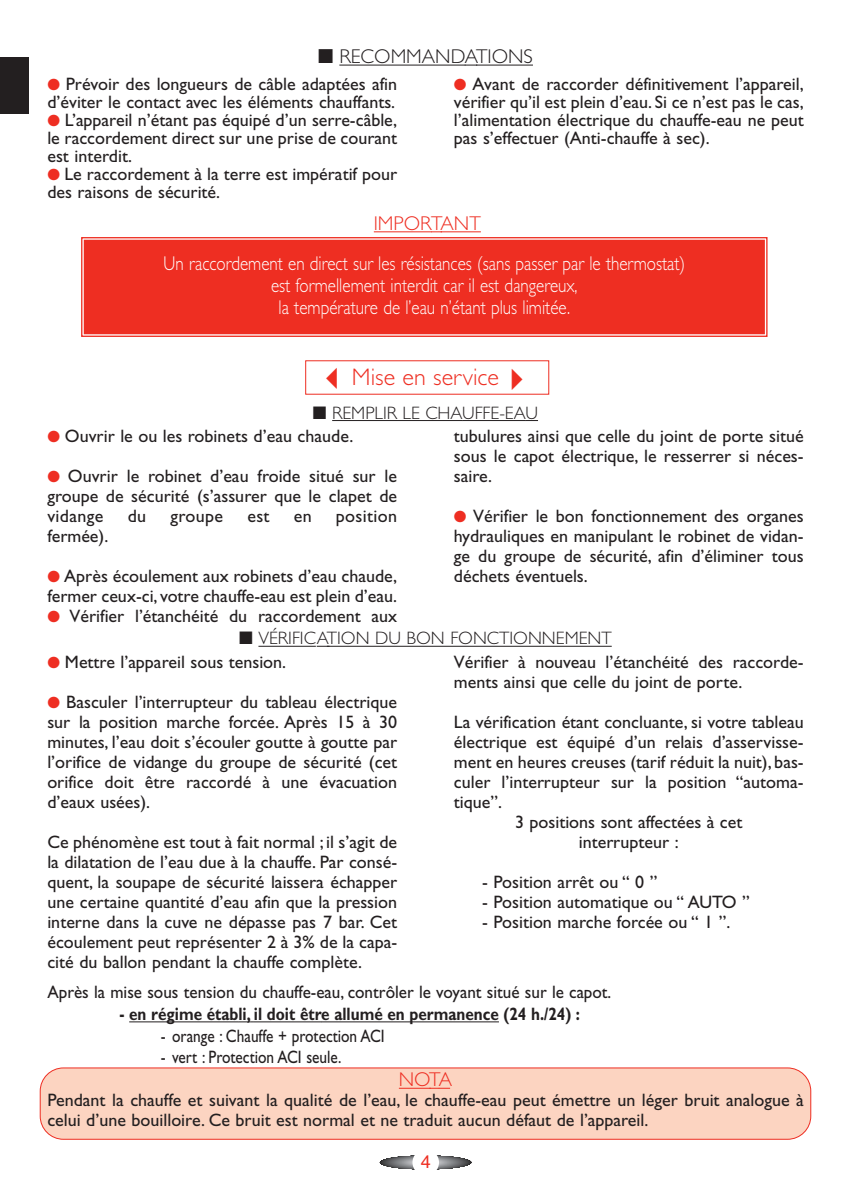
<style>
.page{position:relative;width:851px;height:1191px;background:#fff}
.page>*{position:absolute;margin:0;border:0;box-sizing:border-box;transform-origin:0 0}
.t1{font:300 24px "Gill Sans";color:#ee2e22}
.t2{font:300 20px/22px "Gill Sans";color:#fff;text-align:center;scale:.85 1}
.t3{font:300 20px "Gill Sans";color:#231f20}
.t4{font:300 20px "Gill Sans";color:#ee2e22}
.t5{font:18px/20px "Gill Sans";color:#231f20;text-align:justify}
.t6{font:18px "Gill Sans";color:#231f20;scale:.95 1}
.t7{font:700 18px "Gill Sans";color:#231f20;scale:.85 1}
.t8{font:18px "Gill Sans";color:#231f20;scale:.85 1}
.t9{font:300 18px "Gill Sans";color:#231f20}
.t10{font:18px "Gill Sans";letter-spacing:.02em;color:#231f20}
.t11{font:18px "Helvetica";color:#ee2e22}
.s1{color:#ee2e22}
</style>
<div class="page">
<svg style="left:380px;top:1155px;width:91px;height:14px"></svg>
<div style="left:412px;top:1149px;width:27px;height:26px;background:#fff;border-radius:50%"></div>
<hr style="left:374px;top:231px;width:57px;height:1px;background:#ee2e22">
<hr style="left:440px;top:231px;width:41px;height:1px;background:#ee2e22">
<div style="left:84px;top:240px;width:680px;height:93px;background:#ee2e22"></div>
<div style="left:81px;top:237px;width:686px;height:100px;border:1px solid #ee2e22"></div>
<div style="left:84px;top:240px;width:680px;height:94px;border:1px solid #ee2e22"></div>
<hr style="left:332px;top:420px;width:130px;height:1px;background:#231f20">
<hr style="left:462px;top:420px;width:63px;height:1px;background:#231f20">
<svg style="left:525px;top:420px;width:13px;height:1px"></svg>
<hr style="left:258px;top:646px;width:58px;height:1px;background:#231f20">
<hr style="left:327px;top:646px;width:284px;height:1px;background:#231f20">
<div style="left:40px;top:1068px;width:770px;height:71px;background:#fcd4c1;border-radius:23px"></div>
<div style="left:40px;top:1067px;width:771px;height:72px;border:2px solid #ee2e22;border-radius:24px"></div>
<hr style="left:129px;top:1021px;width:109px;height:1px;background:#231f20">
<svg style="left:238px;top:1021px;width:16px;height:1px"></svg>
<hr style="left:254px;top:1021px;width:67px;height:1px;background:#231f20">
<hr style="left:321px;top:1021px;width:178px;height:1px;background:#231f20">
<hr style="left:399px;top:1087px;width:31px;height:1px;background:#ee2e22">
<svg style="left:429px;top:1087px;width:21px;height:1px"></svg>
<hr style="left:339px;top:65px;width:126px;height:1px;background:#231f20">
<svg style="left:464px;top:65px;width:12px;height:1px"></svg>
<hr style="left:476px;top:65px;width:57px;height:1px;background:#231f20">
<div style="left:0;top:57px;width:28px;height:56px;background:#231f20"></div>
<p class="t3" style="left:318px;top:49px;width:216px">■ RECOMMANDATIONS</p>
<p class="t5" style="left:47px;top:77px;width:351px;line-height:18px"><span class="s1">●</span> Prévoir des longueurs de câble adaptées afin d’éviter le contact avec les éléments chauffants.</p>
<p class="t5" style="left:47px;top:113px;width:351px;line-height:18px"><span class="s1">●</span> L’appareil n’étant pas équipé d’un serre-câble, le raccordement direct sur une prise de courant est interdit.</p>
<p class="t5" style="left:47px;top:167px;width:351px;line-height:18px"><span class="s1">●</span> Le raccordement à la terre est impératif pour des raisons de sécurité.</p>
<p class="t5" style="left:454px;top:77px;width:351px;line-height:18px"><span class="s1">●</span> Avant de raccorder définitivement l’appareil, vérifier qu’il est plein d’eau. Si ce n’est pas le cas, l’alimentation électrique du chauffe-eau ne peut pas s’effectuer (Anti-chauffe à sec).</p>
<p class="t4" style="left:374px;top:215px;width:108px">IMPORTANT</p>
<p class="t2" style="left:164px;top:254px;width:615px">Un raccordement en direct sur les résistances (sans passer par le thermostat) est formellement interdit car il est dangereux,<br>la température de l’eau n’étant plus limitée.</p>
<h1 class="t1" style="left:318px;top:367px;width:217px">✓Mise en service✔</h1>
<p class="t5" style="left:47px;top:427px;width:307px"><span class="s1">●</span> Ouvrir le ou les robinets d’eau chaude.</p>
<p class="t5" style="left:47px;top:467px;width:351px"><span class="s1">●</span> Ouvrir le robinet d’eau froide situé sur le groupe de sécurité (s’assurer que le clapet de vidange</p>
<p class="t9" style="left:313px;top:406px;width:226px">■ REMPLIR LE CHAUFFE-EAU</p>
<p class="t5" style="left:454px;top:427px;width:351px">tubulures ainsi que celle du joint de porte situé sous le capot électrique, le resserrer si néces&shy;saire.</p>
<p class="t5" style="left:454px;top:507px;width:351px"><span class="s1">●</span> Vérifier le bon fonctionnement des organes hydrauliques en manipulant le robinet de vidan&shy;ge du groupe de sécurité, afin d’éliminer tous déchets éventuels.</p>
<p class="t5" style="left:128px;top:507px;width:20px">du</p>
<p class="t5" style="left:170px;top:507px;width:54px">groupe</p>
<p class="t5" style="left:247px;top:507px;width:24px">est</p>
<p class="t5" style="left:294px;top:507px;width:19px">en</p>
<p class="t10" style="left:336px;top:509px;width:63px">position</p>
<p class="t5" style="left:47px;top:527px;width:62px">fermée).</p>
<p class="t5" style="left:47px;top:567px;width:351px"><span class="s1">●</span> Après écoulement aux robinets d’eau chaude, fermer ceux-ci, votre chauffe-eau est plein d’eau.</p>
<p class="t5" style="left:47px;top:607px;width:351px"><span class="s1">●</span> Vérifier l’étanchéité du raccordement aux</p>
<p class="t9" style="left:239px;top:631px;width:374px">■ VÉRIFICATION DU BON FONCTIONNEMENT</p>
<p class="t5" style="left:47px;top:653px;width:240px"><span class="s1">●</span> Mettre l’appareil sous tension.</p>
<p class="t5" style="left:47px;top:693px;width:351px"><span class="s1">●</span> Basculer l’interrupteur du tableau électrique sur la position marche forcée. Après 15 à 30 minutes, l’eau doit s’écouler goutte à goutte par l’orifice de vidange du groupe de sécurité (cet orifice doit être raccordé à une évacuation d’eaux usées).</p>
<p class="t5" style="left:47px;top:833px;width:351px">Ce phénomène est tout à fait normal ; il s’agit de la dilatation de l’eau due à la chauffe. Par consé&shy;quent, la soupape de sécurité laissera échapper une certaine quantité d’eau afin que la pression interne dans la cuve ne dépasse pas 7 bar. Cet écoulement peut représenter 2 à 3% de la capa&shy;cité du ballon pendant la chauffe complète.</p>
<p class="t5" style="left:454px;top:653px;width:351px">Vérifier à nouveau l’étanchéité des raccorde&shy;ments ainsi que celle du joint de porte.</p>
<p class="t5" style="left:454px;top:713px;width:351px">La vérification étant concluante, si votre tableau</p>
<p class="t5" style="left:454px;top:733px;width:351px">électrique est équipé d’un relais d’asservisse-</p>
<p class="t5" style="left:454px;top:753px;width:351px">ment en heures creuses (tarif réduit la nuit), bas-</p>
<p class="t5" style="left:454px;top:773px;width:351px">culer l’interrupteur sur la position “automa-</p>
<p class="t5" style="left:454px;top:793px;width:50px">tique”.</p>
<p class="t5" style="left:515px;top:813px;width:229px">3 positions sont affectées à cet</p>
<p class="t5" style="left:578px;top:833px;width:101px">interrupteur :</p>
<p class="t5" style="left:482px;top:873px;width:177px">- Position arrêt ou “ 0 ”</p>
<p class="t5" style="left:482px;top:893px;width:269px">- Position automatique ou “ AUTO ”</p>
<p class="t5" style="left:482px;top:913px;width:250px">- Position marche forcée ou “ 1 ”.</p>
<p class="t6" style="left:47px;top:985px;width:595px">Après la mise sous tension du chauffe-eau, contrôler le voyant situé sur le capot.</p>
<p class="t7" style="left:119px;top:1007px;width:543px">- en régime établi, il doit être allumé en permanence (24 h./24) :</p>
<p class="t8" style="left:161px;top:1028px;width:265px">- orange : Chauffe + protection ACI</p>
<p class="t8" style="left:161px;top:1050px;width:214px">- vert : Protection ACI seule.</p>
<p class="t4" style="left:399px;top:1072px;width:55px">NOTA</p>
<p class="t5" style="left:47px;top:1091px;width:758px">Pendant la chauffe et suivant la qualité de l’eau, le chauffe-eau peut émettre un léger bruit analogue à celui d’une bouilloire. Ce bruit est normal et ne traduit aucun défaut de l’appareil.</p>
<p class="t11" style="left:421px;top:1155px;width:12px">4</p>
</div>
